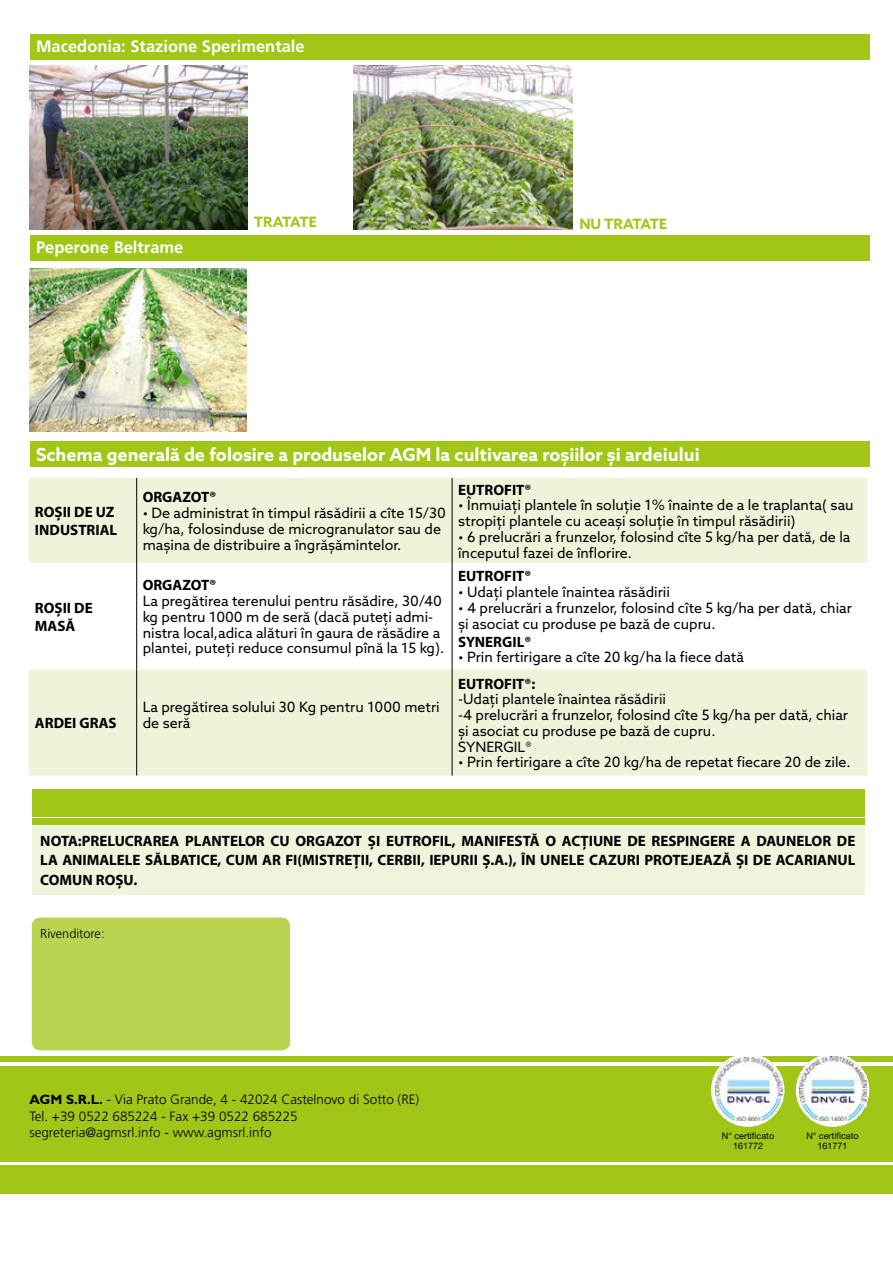
<style>
.page{position:relative;width:893px;height:1263px;background:#fff}
.page>*{position:absolute;margin:0;border:0;box-sizing:border-box;transform-origin:0 0}
.t1{font:700 18px "Azo Sans";color:#fff}
.t2{font:700 16.5px "Frutiger LT Std";color:#fff}
.t3{font:700 15px/19.5px "Myriad Pro";color:#000}
.t4{font:14.25px/15.8px "Azo Sans";color:#000}
.t5{font:700 14.25px "Azo Sans";color:#a2c617}
.t6{font:700 14.25px "Azo Sans";letter-spacing:-.045em;color:#a2c617}
.t7{font:300 13.5px/16.5px "Frutiger LT Std";color:#000}
.t8{font:300 12.75px "Frutiger LT Std";color:#000}
.t9{font:9px/10.5px "Helvetica Neue LT Std";color:#000;text-align:center}
.s1{font-family:"Gill Sans Std";font-weight:700}
.s2{font-weight:400}
</style>
<div class="page">
<div style="left:0;top:1066px;width:893px;height:95px;background:#a2c617"></div>
<div style="left:0;top:1056px;width:893px;height:6px;background:#a2c617"></div>
<div style="left:0;top:1166px;width:893px;height:28px;background:#a2c617"></div>
<div style="left:32px;top:917px;width:258px;height:133px;background:#b9d451;border-radius:9px"></div>
<div style="left:30px;top:441px;width:839px;height:25px;background:#a2c617"></div>
<div style="left:30px;top:34px;width:839px;height:26px;background:#a2c617"></div>
<div style="left:30px;top:235px;width:839px;height:26px;background:#a2c617"></div>
<img style="left:30px;top:268px;width:216px;height:163px">
<img style="left:354px;top:66px;width:218px;height:164px">
<img style="left:30px;top:66px;width:218px;height:164px">
<div style="left:32px;top:822px;width:832px;height:73px;background:#eef4da"></div>
<div style="left:32px;top:791px;width:832px;height:26px;background:#a2c617"></div>
<hr style="left:32px;top:789px;width:832px;height:1px;background:#a2c617">
<div style="left:32px;top:818px;width:832px;height:7px;background:#a2c617"></div>
<svg style="left:797px;top:1054px;width:71px;height:72px"></svg>
<div style="left:796px;top:1053px;width:73px;height:74px;border:2px solid #fff;border-radius:50%"></div>
<div style="left:712px;top:1054px;width:71px;height:72px;background:#fff;border-radius:50%"></div>
<div style="left:711px;top:1053px;width:73px;height:74px;border:2px solid #fff;border-radius:50%"></div>
<img style="left:799px;top:1056px;width:68px;height:64px">
<img style="left:715px;top:1057px;width:68px;height:64px">
<svg style="left:29px;top:478px;width:838px;height:297px;fill:#eef4da"></svg>
<hr style="left:136px;top:478px;width:1px;height:85px;background:#000">
<hr style="left:452px;top:478px;width:1px;height:85px;background:#000">
<hr style="left:136px;top:563px;width:1px;height:106px;background:#000">
<hr style="left:452px;top:563px;width:1px;height:106px;background:#000">
<hr style="left:136px;top:669px;width:1px;height:106px;background:#000">
<hr style="left:452px;top:669px;width:1px;height:106px;background:#000">
<p class="t2" style="left:36px;top:37px;width:270px">Macedonia: Stazione Sperimentale</p>
<p class="t2" style="left:36px;top:237px;width:149px">Peperone Beltrame</p>
<p class="t6" style="left:254px;top:213px;width:65px">TRATATE</p>
<p class="t5" style="left:579px;top:214px;width:89px">NU TRATATE</p>
<p class="t1" style="left:36px;top:442px;width:665px">Schema generală de folosire a produselor AGM la cultivarea roșiilor și ardeiului</p>
<p class="t3" style="left:35px;top:502px;width:84px;line-height:18px">ROȘII DE UZ<br>INDUSTRIAL</p>
<p class="t3" style="left:35px;top:598px;width:59px;line-height:18px">ROȘII DE<br>MASĂ</p>
<p class="t3" style="left:35px;top:713px;width:83px">ARDEI GRAS</p>
<p class="t3" style="left:143px;top:487px;width:75px">ORGAZOT®</p>
<p class="t4" style="left:143px;top:505px;width:305px">• De administrat în timpul răsădirii a cîte 15/30 kg/ha, folosinduse de microgranulator sau de mașina de distribuire a îngrășămintelor.</p>
<p class="t3" style="left:143px;top:575px;width:75px">ORGAZOT®</p>
<p class="t4" style="left:143px;top:593px;width:303px">La pregătirea terenului pentru răsădire, 30/40 kg pentru 1000 m de seră (dacă puteți admi&shy;nistra local,adica alături în gaura de răsădire a plantei, puteți reduce consumul pînă la 15 kg).</p>
<p class="t4" style="left:143px;top:699px;width:299px">La pregătirea solului 30 Kg pentru 1000 metri de seră</p>
<p class="t3" style="left:458px;top:479px;width:75px">EUTROFIT®</p>
<p class="t4" style="left:458px;top:497px;width:397px">• Înmuiați plantele în soluție 1% înainte de a le traplanta( sau stropiți plantele cu aceași soluție în timpul răsădirii)</p>
<p class="t4" style="left:458px;top:529px;width:394px">• 6 prelucrări a frunzelor, folosind cîte 5 kg/ha per dată, de la începutul fazei de înflorire.</p>
<p class="t3" style="left:458px;top:566px;width:75px">EUTROFIT®</p>
<p class="t4" style="left:458px;top:584px;width:213px">• Udați plantele înaintea răsădirii</p>
<p class="t4" style="left:458px;top:600px;width:395px">• 4 prelucrări a frunzelor, folosind cîte 5 kg/ha per dată, chiar și asociat cu produse pe bază de cupru.</p>
<p class="t3" style="left:458px;top:631px;width:75px">SYNERGIL®</p>
<p class="t4" style="left:458px;top:649px;width:287px">• Prin fertirigare a cîte 20 kg/ha la fiece dată</p>
<p class="t3" style="left:458px;top:673px;width:79px">EUTROFIT®:</p>
<p class="t4" style="left:458px;top:691px;width:392px">-Udați plantele înaintea răsădirii<br>-4 prelucrări a frunzelor, folosind cîte 5 kg/ha per dată, chiar și asociat cu produse pe bază de cupru.<br>SYNERGIL®</p>
<p class="t4" style="left:458px;top:754px;width:394px">• Prin fertirigare a cîte 20 kg/ha de repetat fiecare 20 de zile.</p>
<p class="t3" style="left:40px;top:830px;width:817px;text-align:justify">NOTA:PRELUCRAREA PLANTELOR CU ORGAZOT ȘI EUTROFIL, MANIFESTĂ O ACȚIUNE DE RESPINGERE A DAUNELOR DE LA ANIMALELE SĂLBATICE, CUM AR FI(MISTREȚII, CERBII, IEPURII Ș.A.), ÎN UNELE CAZURI PROTEJEAZĂ ȘI DE ACARIANUL COMUN ROȘU.</p>
<p class="t8" style="left:40px;top:926px;width:66px">Rivenditore:</p>
<p class="t7" style="left:29px;top:1091px;width:391px"><span class="s1">AGM S.R.L.</span> <span class="s2">-</span> Via Prato Grande, 4 - 42024 Castelnovo di Sotto (RE)<br>Tel. +39 0522 685224 - Fax +39 0522 685225 segreteria@agmsrl.info - www.agmsrl.info</p>
<p class="t9" style="left:722px;top:1130px;width:54px">N° certificato<br>161772</p>
<p class="t9" style="left:806px;top:1130px;width:54px">N° certificato<br>161771</p>
</div>
